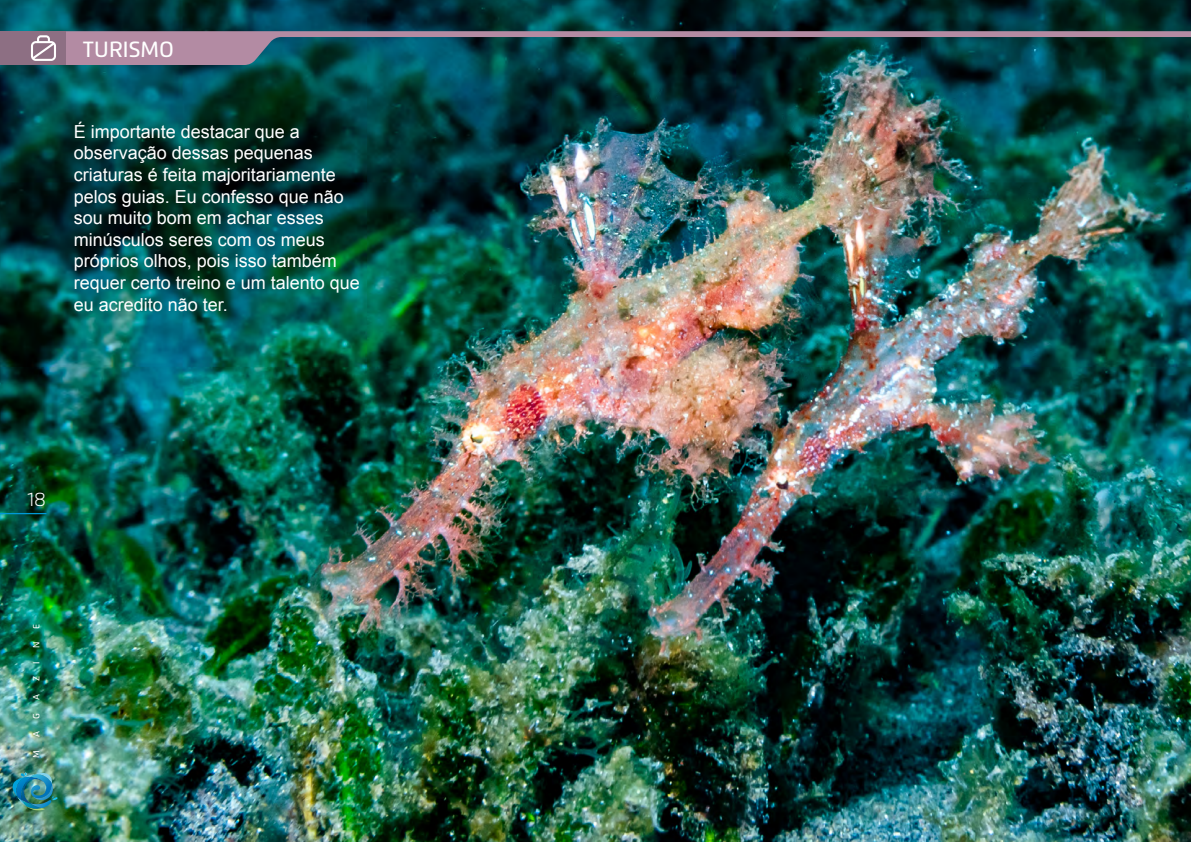
<style>
.page{position:relative;width:1191px;height:842px;background:#fff}
.page>*{position:absolute;margin:0;border:0;box-sizing:border-box;transform-origin:0 0}
.t1{font:500 22px "Flexo";color:#fff}
.t2{font:300 19.4px "Flexo";color:#fff}
.t3{font:18px/21.6px "Arial";color:#fff}
.t4{font:500 9.1px "Flexo";color:#fff}
</style>
<div class="page">
<img style="left:0;top:0;width:1191px;height:842px">
<hr style="left:0;top:513px;width:47px;height:1px;background:#0099d6">
<img style="left:13px;top:772px;width:45px;height:38px">
<svg style="left:66px;top:31px;width:1125px;height:34px;background:#395661"></svg>
<div style="left:0;top:31px;width:66px;height:34px;background:#8d6f83"></div>
<svg style="left:31px;top:35px;width:25px;height:26px"></svg>
<p class="t1" style="left:83px;top:36px;width:93px">TURISMO</p>
<p class="t3" style="left:74px;top:121px;width:288px">É importante destacar que a observação dessas pequenas criaturas é feita majoritariamente pelos guias. Eu confesso que não sou muito bom em achar esses minúsculos seres com os meus próprios olhos, pois isso também requer certo treino e um talento que eu acredito não ter.</p>
<p class="t2" style="left:28px;top:487px;width:20px">18</p>
<p class="t4" style="left:31px;top:629px;width:6px;rotate:-90deg">E</p>
<p class="t4" style="left:31px;top:648px;width:8px;rotate:-90deg">N</p>
<p class="t4" style="left:31px;top:663px;width:4px;rotate:-90deg">I</p>
<p class="t4" style="left:31px;top:681px;width:7px;rotate:-90deg">Z</p>
<p class="t4" style="left:31px;top:700px;width:8px;rotate:-90deg">A</p>
<p class="t4" style="left:31px;top:719px;width:7px;rotate:-90deg">G</p>
<p class="t4" style="left:31px;top:737px;width:8px;rotate:-90deg">A</p>
<p class="t4" style="left:31px;top:758px;width:9px;rotate:-90deg">M</p>
</div>
